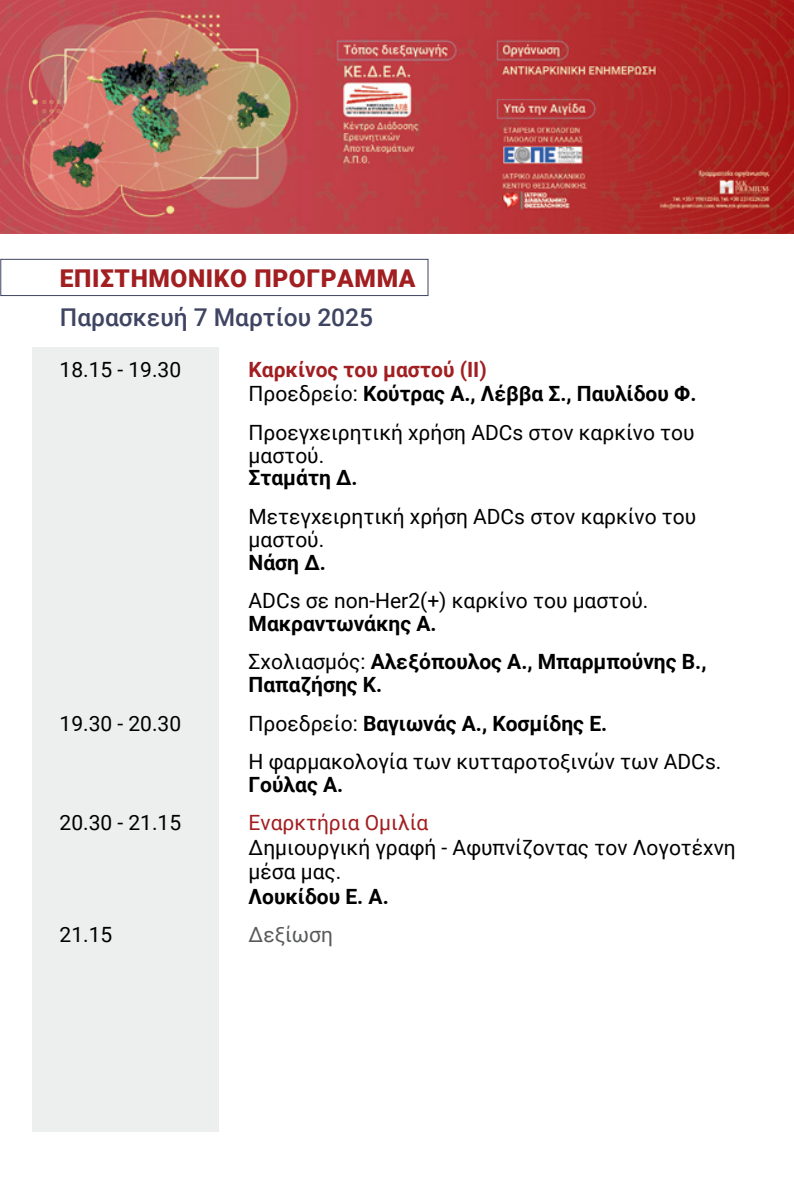
<style>
.page{position:relative;width:794px;height:1191px;background:#fff}
.page>*{position:absolute;margin:0;border:0;box-sizing:border-box;transform-origin:0 0}
.t1{font:900 24.5px "Roboto";letter-spacing:.025em;color:#a11e21}
.t2{font:500 24.5px "Roboto";color:#3f4462}
.t3{font:21px/22.8px "Roboto";color:#000}
.t4{font:700 21px/24.5px "Roboto";color:#000}
.t5{font:21px "Roboto";color:#a11e21}
.t6{font:21px "Roboto";color:#58595b}
.s1{color:#a11e21}
.s2{font-weight:400}
.s3{font-weight:700}
</style>
<div class="page">
<div style="left:32px;top:347px;width:186px;height:784px;background:#edeeee"></div>
<img style="left:0;top:0;width:794px;height:233px">
<div style="left:0;top:259px;width:428px;height:37px;border:1px solid #3f4462"></div>
<p class="t1" style="left:60px;top:261px;width:357px">ΕΠΙΣΤΗΜΟΝΙΚΟ ΠΡΟΓΡΑΜΜΑ</p>
<p class="t2" style="left:60px;top:300px;width:314px">Παρασκευή 7 Μαρτίου 2025</p>
<p class="t3" style="left:60px;top:357px;width:123px">18.15 - 19.30</p>
<p class="t4" style="left:249px;top:356px;width:449px"><span class="s1">Καρκίνος του μαστού (ΙΙ)<br></span><span class="s2">Προεδρείο:</span> Κούτρας Α., Λέββα Σ., Παυλίδου Φ.</p>
<p class="t3" style="left:249px;top:420px;width:447px">Προεγχειρητική χρήση ΑDCs στον καρκίνο του μαστού.</p>
<p class="t4" style="left:249px;top:465px;width:110px">Σταμάτη Δ.</p>
<p class="t3" style="left:249px;top:504px;width:449px">Μετεγχειρητική χρήση ADCs στον καρκίνο του μαστού.</p>
<p class="t4" style="left:249px;top:549px;width:79px">Νάση Δ.</p>
<p class="t3" style="left:249px;top:588px;width:401px">ADCs σε non-Her2(+) καρκίνο του μαστού.</p>
<p class="t4" style="left:249px;top:603px;width:459px;line-height:38.5px">Μακραντωνάκης Α.<br><span class="s2">Σχολιασμός:</span> Αλεξόπουλος Α., Μπαρμπούνης Β.,</p>
<p class="t4" style="left:249px;top:671px;width:135px">Παπαζήσης Κ.</p>
<p class="t3" style="left:60px;top:711px;width:123px">19.30 - 20.30</p>
<p class="t3" style="left:249px;top:703px;width:474px;line-height:38.5px">Προεδρείο: <span class="s3">Βαγιωνάς Α., Κοσμίδης Ε.<br></span>Η φαρμακολογία των κυτταροτοξινών των ΑDCs.</p>
<p class="t4" style="left:249px;top:771px;width:96px">Γούλας Α.</p>
<p class="t3" style="left:60px;top:810px;width:123px">20.30 - 21.15</p>
<p class="t5" style="left:249px;top:808px;width:181px">Εναρκτήρια Ομιλία</p>
<p class="t3" style="left:249px;top:834px;width:488px;line-height:24.5px">Δημιουργική γραφή - Αφυπνίζοντας τον Λογοτέχνη μέσα μας.</p>
<p class="t4" style="left:249px;top:883px;width:142px">Λουκίδου Ε. Α.</p>
<p class="t3" style="left:60px;top:922px;width:54px">21.15</p>
<p class="t6" style="left:249px;top:920px;width:86px">Δεξίωση</p>
</div>
